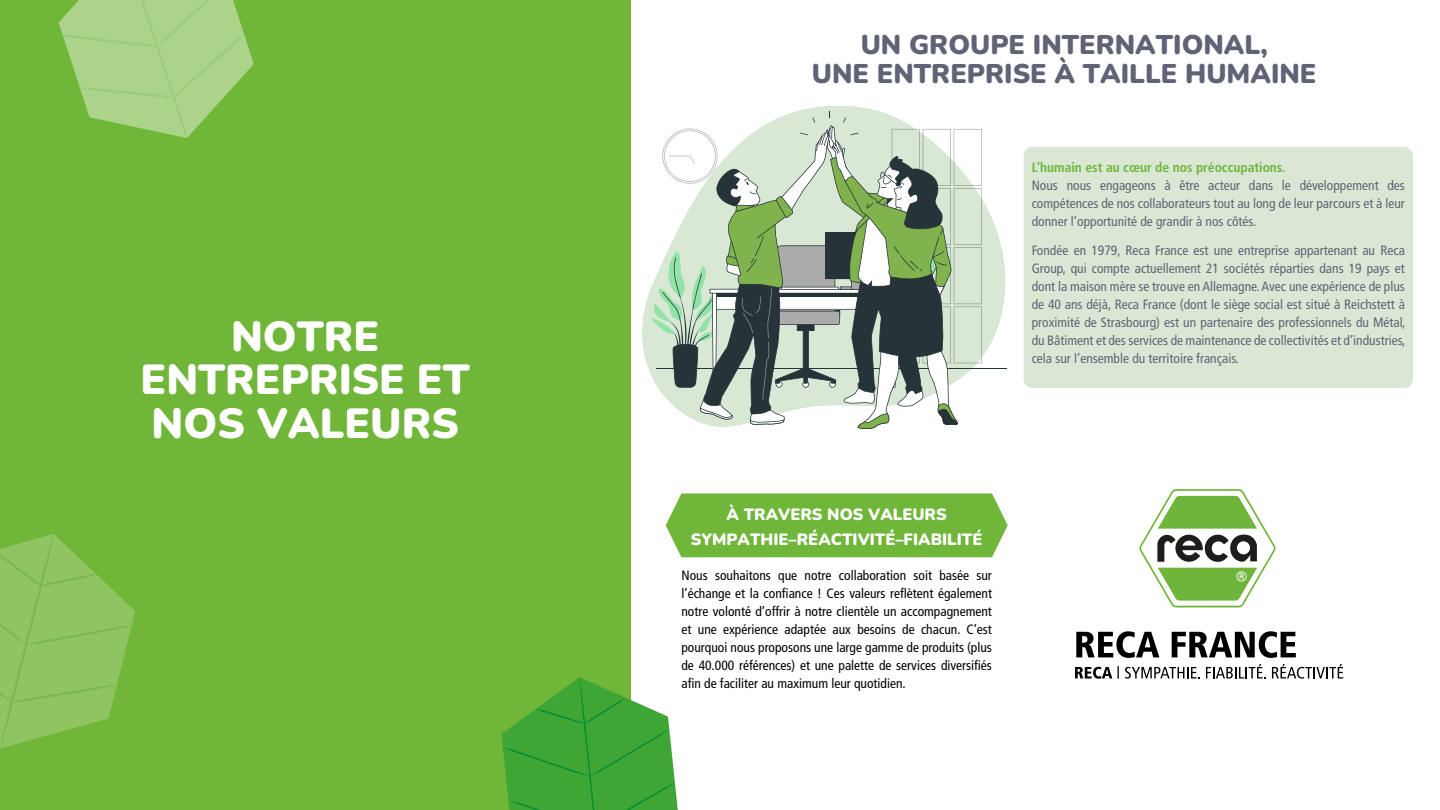
<style>
.page{position:relative;width:1440px;height:810px;background:#fff}
.page>*{position:absolute;margin:0;border:0;box-sizing:border-box;transform-origin:0 0}
.t1{font:200 42px/43.5px "Nunito";color:#fff;text-align:center}
.t2{font:200 27px/28.8px "Nunito";color:#606375;text-align:center}
.t3{font:200 16.35px/24.5px "Nunito";color:#fff;text-align:center}
.t4{font:condensed 13.5px/18px "Frutiger LT Pro";color:#606375;text-align:justify}
.t5{font:condensed 13.5px/18px "Frutiger LT Pro";color:#000;text-align:justify}
.t6{font:condensed 13.5px/18px "Frutiger LT Pro";color:#606374;text-align:justify}
.t7{font:700 condensed 13.5px "Frutiger LT Pro";color:#6fb639}
</style>
<div class="page">
<div style="left:0;top:0;width:631px;height:810px;background:#6fb639"></div>
<svg style="left:501px;top:677px;width:177px;height:133px"></svg>
<svg style="left:0;top:534px;width:135px;height:215px"></svg>
<svg style="left:59px;top:0;width:195px;height:138px"></svg>
<div style="left:666px;top:493px;width:342px;height:64px;background:#6fb639"></div>
<div style="left:1024px;top:147px;width:389px;height:241px;background:#dae7d4;border-radius:9px"></div>
<svg style="left:642px;top:106px;width:365px;height:268px"></svg>
<hr style="left:656px;top:368px;width:350px;height:1px;background:#263338">
<svg style="left:651px;top:111px;width:331px;height:318px"></svg>
<svg style="left:1075px;top:667px;width:37px;height:12px"></svg>
<svg style="left:1125px;top:667px;width:75px;height:12px"></svg>
<svg style="left:1206px;top:664px;width:60px;height:14px"></svg>
<svg style="left:1272px;top:664px;width:71px;height:15px"></svg>
<svg style="left:1118px;top:666px;width:1px;height:13px"></svg>
<svg style="left:1076px;top:631px;width:83px;height:27px"></svg>
<svg style="left:1172px;top:631px;width:124px;height:27px"></svg>
<svg style="left:1139px;top:489px;width:137px;height:119px"></svg>
<h1 class="t1" style="left:141px;top:313px;width:331px">NOTRE<br>ENTREPRISE ET<br>NOS VALEURS</h1>
<h2 class="t2" style="left:812px;top:30px;width:506px">UN GROUPE INTERNATIONAL,<br>UNE ENTREPRISE À TAILLE HUMAINE</h2>
<p class="t7" style="left:1032px;top:160px;width:255px">L’humain est au cœur de nos préoccupations.</p>
<p class="t6" style="left:1032px;top:177px;width:375px">Nous nous engageons à être acteur dans le développement des compétences de nos collaborateurs tout au long de leur parcours et à leur donner l’opportunité de grandir à nos côtés.</p>
<p class="t4" style="left:1032px;top:242px;width:375px">Fondée en 1979, Reca France est une entreprise appartenant au Reca Group, qui compte actuellement 21 sociétés réparties dans 19 pays et dont la maison mère se trouve en Allemagne. Avec une expérience de plus de 40 ans déjà, Reca France (dont le siège social est situé à Reichstett à proximité de Strasbourg) est un partenaire des professionnels du Métal, du Bâtiment et des services de maintenance de collectivités et d’industries, cela sur l’ensemble du territoire français.</p>
<p class="t3" style="left:691px;top:502px;width:293px">À TRAVERS NOS VALEURS<br>SYMPATHIE–RÉACTIVITÉ–FIABILITÉ</p>
<p class="t5" style="left:681px;top:567px;width:312px">Nous souhaitons que notre collaboration soit basée sur l’échange et la confiance ! Ces valeurs reflètent également notre volonté d’offrir à notre clientèle un accompagnement et une expérience adaptée aux besoins de chacun. C’est pourquoi nous proposons une large gamme de produits (plus de 40.000 références) et une palette de services diversifiés afin de faciliter au maximum leur quotidien.</p>
</div>
